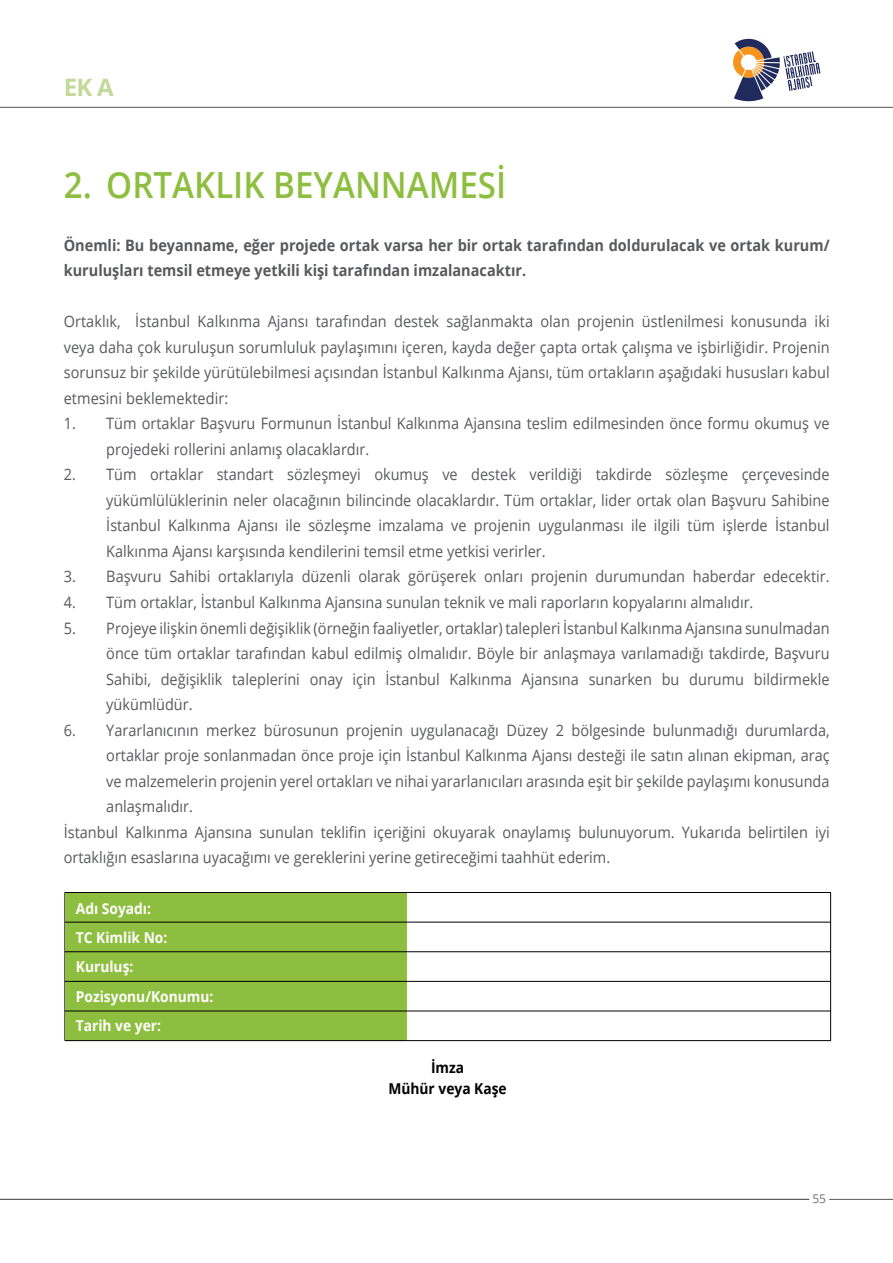
<style>
.page{position:relative;width:893px;height:1263px;background:#fff}
.page>*{position:absolute;margin:0;border:0;box-sizing:border-box;transform-origin:0 0}
.t1{font:600 36px "Open Sans";color:#8ebe3f;scale:.92 1}
.t2{font:700 24px "Open Sans";color:#c4d999}
.t3{font:15.75px/25.5px "Open Sans";color:#58595b;text-align:justify;scale:.92 1}
.t4{font:700 15.75px/25.5px "Open Sans";color:#58595b;scale:.92 1}
.t5{font:700 15px/29.2px "Open Sans";color:#fff;scale:.92 1}
.t6{font:700 15px/21px "Open Sans";color:#000;text-align:center;scale:.92 1}
.t7{font:12px "Open Sans";color:#6d6e71}
</style>
<div class="page">
<svg style="left:733px;top:39px;width:87px;height:62px"></svg>
<hr style="left:0;top:1199px;width:809px;height:1px;background:#58595b">
<hr style="left:829px;top:1199px;width:64px;height:1px;background:#58595b">
<hr style="left:0;top:107px;width:893px;height:1px;background:#58595b">
<hr style="left:64px;top:892px;width:1px;height:148px;background:#58595b">
<hr style="left:830px;top:892px;width:1px;height:149px;background:#000">
<div style="left:65px;top:893px;width:341px;height:147px;background:#8ebe3f"></div>
<hr style="left:65px;top:892px;width:766px;height:1px;background:#000">
<hr style="left:65px;top:922px;width:766px;height:1px;background:#000">
<hr style="left:65px;top:951px;width:766px;height:1px;background:#000">
<hr style="left:65px;top:981px;width:766px;height:1px;background:#000">
<hr style="left:65px;top:1011px;width:766px;height:1px;background:#000">
<hr style="left:65px;top:1040px;width:766px;height:1px;background:#000">
<h2 class="t2" style="left:64px;top:70px;width:52px">EK A</h2>
<h1 class="t1" style="left:64px;top:161px;width:482px">2. ORTAKLIK BEYANNAMESİ</h1>
<p class="t4" style="left:64px;top:232px;width:834px">Önemli: Bu beyanname, eğer projede ortak varsa her bir ortak tarafından doldurulacak ve ortak kurum/ kuruluşları temsil etmeye yetkili kişi tarafından imzalanacaktır.</p>
<p class="t3" style="left:64px;top:309px;width:834px">Ortaklık, İstanbul Kalkınma Ajansı tarafından destek sağlanmakta olan projenin üstlenilmesi konusunda iki veya daha çok kuruluşun sorumluluk paylaşımını içeren, kayda değer çapta ortak çalışma ve işbirliğidir. Projenin sorunsuz bir şekilde yürütülebilmesi açısından İstanbul Kalkınma Ajansı, tüm ortakların aşağıdaki hususları kabul etmesini beklemektedir:</p>
<p class="t3" style="left:106px;top:411px;width:788px;text-indent:-43px">1. Tüm ortaklar Başvuru Formunun İstanbul Kalkınma Ajansına teslim edilmesinden önce formu okumuş ve projedeki rollerini anlamış olacaklardır.</p>
<p class="t3" style="left:106px;top:462px;width:788px;text-indent:-43px">2. Tüm ortaklar standart sözleşmeyi okumuş ve destek verildiği takdirde sözleşme çerçevesinde yükümlülüklerinin neler olacağının bilincinde olacaklardır. Tüm ortaklar, lider ortak olan Başvuru Sahibine İstanbul Kalkınma Ajansı ile sözleşme imzalama ve projenin uygulanması ile ilgili tüm işlerde İstanbul Kalkınma Ajansı karşısında kendilerini temsil etme yetkisi verirler.</p>
<p class="t3" style="left:64px;top:564px;width:834px">3. Başvuru Sahibi ortaklarıyla düzenli olarak görüşerek onları projenin durumundan haberdar edecektir.</p>
<p class="t3" style="left:64px;top:589px;width:751px">4. Tüm ortaklar, İstanbul Kalkınma Ajansına sunulan teknik ve mali raporların kopyalarını almalıdır.</p>
<p class="t3" style="left:106px;top:615px;width:788px;text-indent:-43px">5. Projeye ilişkin önemli değişiklik (örneğin faaliyetler, ortaklar) talepleri İstanbul Kalkınma Ajansına sunulmadan önce tüm ortaklar tarafından kabul edilmiş olmalıdır. Böyle bir anlaşmaya varılamadığı takdirde, Başvuru Sahibi, değişiklik taleplerini onay için İstanbul Kalkınma Ajansına sunarken bu durumu bildirmekle yükümlüdür.</p>
<p class="t3" style="left:64px;top:717px;width:834px">6. Yararlanıcının merkez bürosunun projenin uygulanacağı Düzey 2 bölgesinde bulunmadığı durumlarda,</p>
<p class="t3" style="left:106px;top:742px;width:788px">ortaklar proje sonlanmadan önce proje için İstanbul Kalkınma Ajansı desteği ile satın alınan ekipman, araç</p>
<p class="t3" style="left:106px;top:768px;width:788px">ve malzemelerin projenin yerel ortakları ve nihai yararlanıcıları arasında eşit bir şekilde paylaşımı konusunda</p>
<p class="t3" style="left:106px;top:793px;width:96px">anlaşmalıdır.</p>
<p class="t3" style="left:64px;top:819px;width:834px">İstanbul Kalkınma Ajansına sunulan teklifin içeriğini okuyarak onaylamış bulunuyorum. Yukarıda belirtilen iyi</p>
<p class="t3" style="left:64px;top:844px;width:595px">ortaklığın esaslarına uyacağımı ve gereklerini yerine getireceğimi taahhüt ederim.</p>
<p class="t5" style="left:76px;top:893px;width:151px">Adı Soyadı:<br>TC Kimlik No:<br>Kuruluş:<br>Pozisyonu/Konumu:<br>Tarih ve yer:</p>
<p class="t6" style="left:388px;top:1057px;width:130px">İmza<br>Mühür veya Kaşe</p>
<p class="t7" style="left:812px;top:1190px;width:15px">55</p>
</div>
